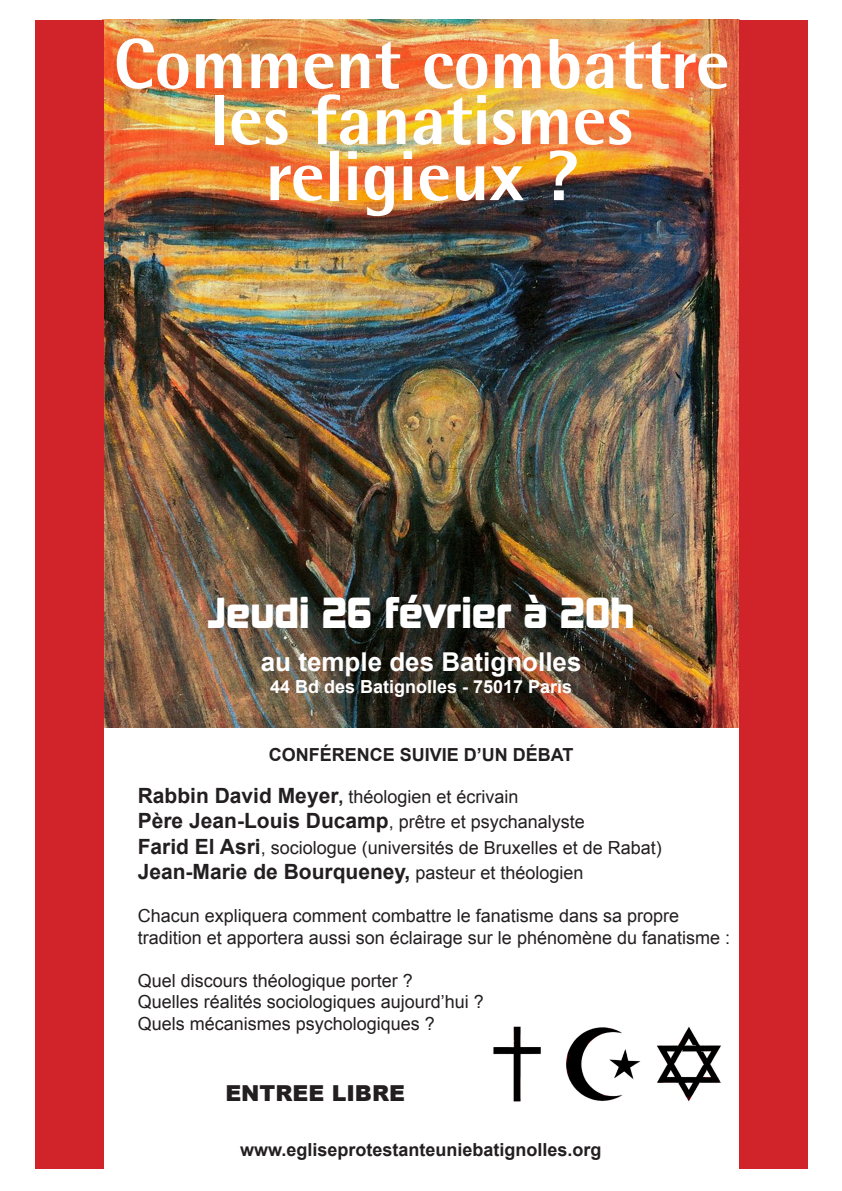
<style>
.page{position:relative;width:842px;height:1191px;background:#fff}
.page>*{position:absolute;margin:0;border:0;box-sizing:border-box;transform-origin:0 0}
.t1{font:800 71px "Rotis Semi Sans";color:#fff}
.t2{font:40px "Kimberley Bl";color:#fff}
.t3{font:700 26px "Arial";color:#fff}
.t4{font:900 22px "Arial";color:#231f20}
.t5{font:700 21px "Arial";color:#231f20}
.t6{font:18px "Arial";color:#231f20}
.t7{font:700 18px "Arial";color:#231f20}
.t8{font:700 18px "Arial";color:#fff}
.s1{font-weight:700;font-size:21px}
.s2{font-weight:700}
.s3{font-weight:400;font-size:18px}
</style>
<div class="page">
<img style="left:103px;top:20px;width:636px;height:707px">
<img style="left:493px;top:1026px;width:228px;height:76px">
<div style="left:35px;top:20px;width:68px;height:1148px;background:#d1232a"></div>
<div style="left:739px;top:20px;width:68px;height:1148px;background:#d1232a"></div>
<p class="t1" style="left:114px;top:19px;width:618px">Comment combattre</p>
<p class="t1" style="left:210px;top:75px;width:424px">les fanatismes</p>
<p class="t1" style="left:266px;top:131px;width:314px">religieux ?</p>
<p class="t2" style="left:207px;top:587px;width:429px">Jeudi 26 février à 20h</p>
<p class="t3" style="left:261px;top:644px;width:322px">au temple des Batignolles</p>
<p class="t8" style="left:270px;top:674px;width:304px">44 Bd des Batignolles - 75017 Paris</p>
<p class="t7" style="left:269px;top:742px;width:306px">CONFÉRENCE SUIVIE D’UN DÉBAT</p>
<p class="t6" style="left:138px;top:785px;width:382px"><span class="s1">Rabbin David Meyer</span><span class="s2">,</span> théologien et écrivain</p>
<p class="t6" style="left:138px;top:810px;width:449px"><span class="s1">Père Jean-Louis Ducamp</span>, prêtre et psychanalyste</p>
<p class="t6" style="left:138px;top:835px;width:526px"><span class="s1">Farid El Asri</span>, sociologue (universités de Bruxelles et de Rabat)</p>
<p class="t5" style="left:138px;top:857px;width:447px">Jean-Marie de Bourqueney, <span class="s3">pasteur et théologien</span></p>
<p class="t6" style="left:138px;top:904px;width:543px">Chacun expliquera comment combattre le fanatisme dans sa propre</p>
<p class="t6" style="left:138px;top:925px;width:594px">tradition et apportera aussi son éclairage sur le phénomène du fanatisme :</p>
<p class="t6" style="left:138px;top:968px;width:277px">Quel discours théologique porter ?</p>
<p class="t6" style="left:138px;top:990px;width:348px">Quelles réalités sociologiques aujourd’hui ?</p>
<p class="t6" style="left:138px;top:1012px;width:299px">Quels mécanismes psychologiques ?</p>
<p class="t4" style="left:225px;top:1077px;width:181px">ENTREE LIBRE</p>
<p class="t7" style="left:240px;top:1137px;width:363px">www.egliseprotestanteuniebatignolles.org</p>
</div>
